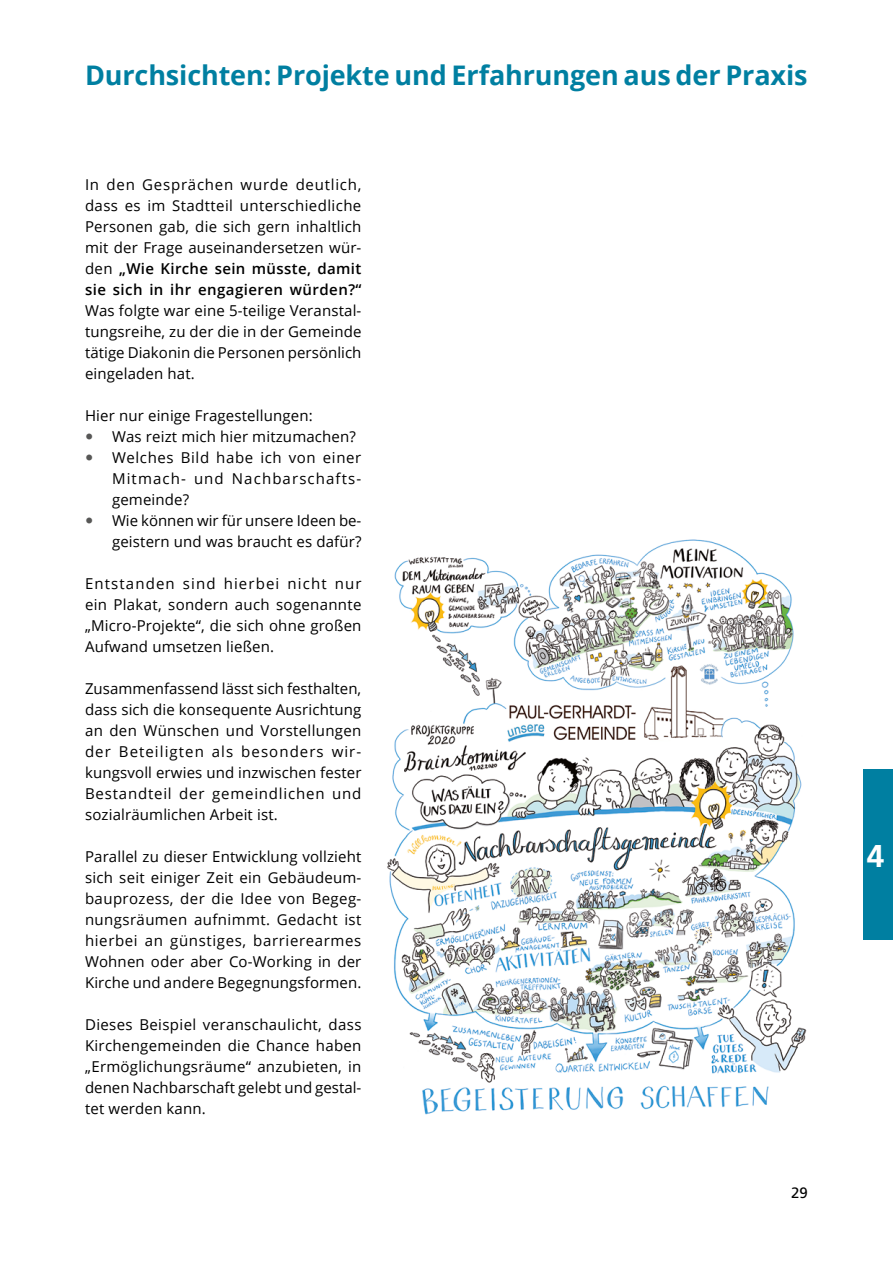
<style>
.page{position:relative;width:893px;height:1263px;background:#fff}
.page>*{position:absolute;margin:0;border:0;box-sizing:border-box;transform-origin:0 0}
.t1{font:700 31.5px "Frutiger LT Com";color:#fff}
.t2{font:700 27px "Open Sans";letter-spacing:-.005em;color:#007fa1}
.t3{font:15px/21px "Open Sans";letter-spacing:.01em;color:#000;text-align:justify}
.t4{font:15px "Frutiger LT Com";color:#000}
.s1{font-weight:600}
</style>
<div class="page">
<div style="left:863px;top:770px;width:30px;height:170px;background:#007fa1"></div>
<img style="left:387px;top:539px;width:420px;height:576px">
<h2 class="t2" style="left:85px;top:56px;width:724px">Durchsichten: Projekte und Erfahrungen aus der Praxis</h2>
<p class="t3" style="left:85px;top:174px;width:278px">In den Gesprächen wurde deutlich, dass es im Stadtteil unterschiedliche Personen gab, die sich gern inhaltlich mit der Frage auseinandersetzen wür&shy;den <span class="s1">„Wie Kirche sein müsste, damit sie sich in ihr engagieren würden?“</span></p>
<p class="t3" style="left:85px;top:300px;width:278px">Was folgte war eine 5-teilige Veranstal&shy;tungsreihe, zu der die in der Gemeinde tätige Diakonin die Personen persönlich eingeladen hat.</p>
<p class="t3" style="left:112px;top:405px;width:251px;text-align:left;text-indent:-27px">Hier nur einige Fragestellungen:<br>Was reizt mich hier mitzumachen?<br>Welches Bild habe ich von einer<br>Mitmach- und Nachbarschafts&shy;gemeinde?<br>Wie können wir für unsere Ideen be&shy;geistern und was braucht es dafür?</p>
<p class="t3" style="left:85px;top:573px;width:278px">Entstanden sind hierbei nicht nur ein Plakat, sondern auch sogenannte „Micro-Projekte“, die sich ohne großen Aufwand umsetzen ließen.</p>
<p class="t3" style="left:85px;top:678px;width:278px">Zusammenfassend lässt sich festhalten, dass sich die konsequente Ausrichtung an den Wünschen und Vorstellungen der Beteiligten als besonders wir&shy;kungsvoll erwies und inzwischen fester Bestandteil der gemeindlichen und sozialräumlichen Arbeit ist.</p>
<p class="t3" style="left:85px;top:846px;width:278px">Parallel zu dieser Entwicklung vollzieht sich seit einiger Zeit ein Gebäudeum&shy;bauprozess, der die Idee von Begeg&shy;nungsräumen aufnimmt. Gedacht ist hierbei an günstiges, barrierearmes Wohnen oder aber Co-Working in der Kirche und andere Begegnungsformen.</p>
<p class="t3" style="left:85px;top:1014px;width:278px">Dieses Beispiel veranschaulicht, dass Kirchengemeinden die Chance haben „Ermöglichungsräume“ anzubieten, in denen Nachbarschaft gelebt und gestal&shy;tet werden kann.</p>
<p class="t4" style="left:791px;top:1184px;width:18px">29</p>
<h1 class="t1" style="left:867px;top:837px;width:19px">4</h1>
</div>
